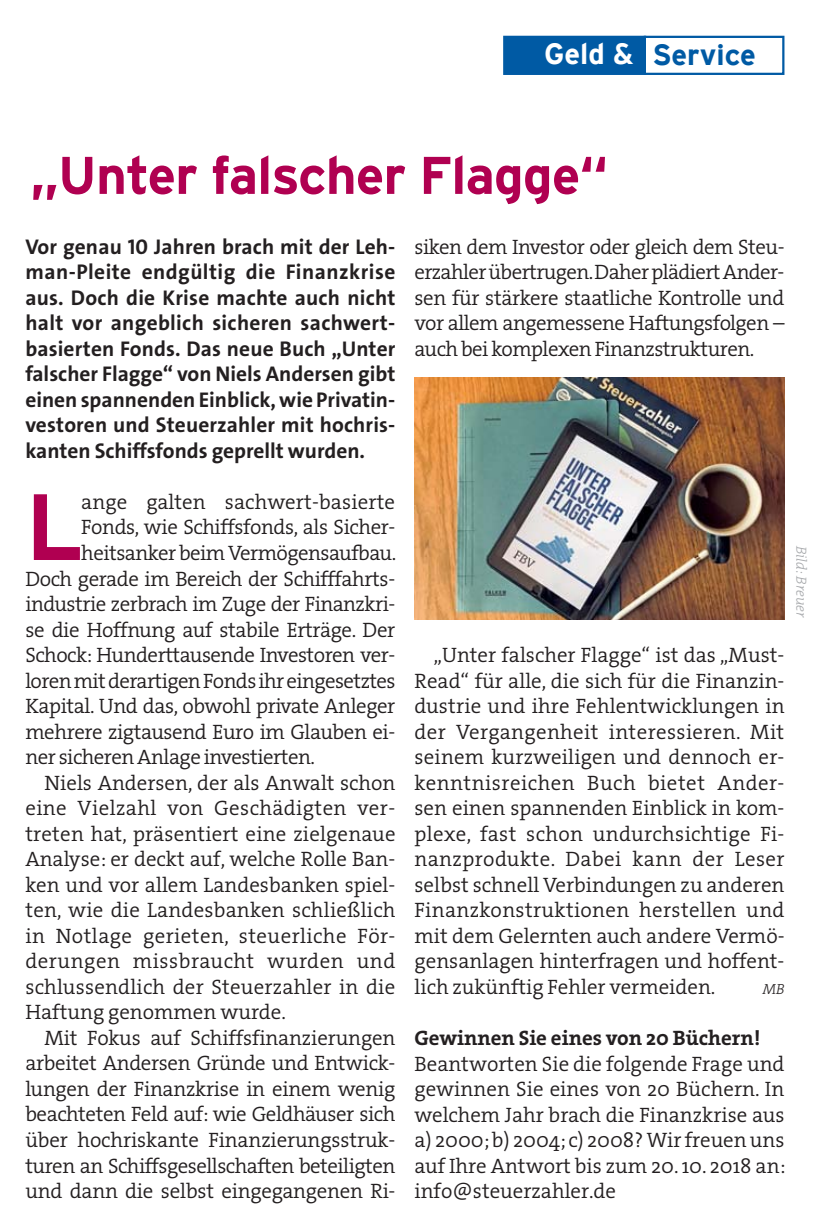
<style>
.page{position:relative;width:817px;height:1226px;background:#fff}
.page>*{position:absolute;margin:0;border:0;box-sizing:border-box;transform-origin:0 0}
.t1{font:700 93.83px "Interstate";color:#b00051}
.t2{font:700 52.88px "Interstate";letter-spacing:-.015em;color:#b00051}
.t3{font:700 29.25px "Interstate";color:#005aa4}
.t4{font:21.38px/25.4px "The Sans LP7 Bld";color:#231f20;text-align:justify}
.t5{font:20.93px/25.4px "The Serif HP4 Se Lig";letter-spacing:-.015em;color:#231f20;text-align:justify}
.t6{font:20.93px "The Serif HP4 Se Lig";letter-spacing:.01em;color:#231f20}
.t7{font:20.93px "The Serif HP4 Se Lig";letter-spacing:.02em;color:#231f20}
.t8{font:20.93px "The Serif HP7 Bld";color:#231f20}
.t9{font:20.93px "The Serif HP4 Se Lig";letter-spacing:.025em;color:#231f20}
.t10{font:20.93px "The Serif HP4 Se Lig";letter-spacing:.005em;color:#231f20}
.t11{font:14.62px "The Serif HP3 Lig IT";color:#a7a9ac}
.t12{font:14.62px "The Serif HP3 Lig IT";color:#231f20}
.s1{color:#fff}
</style>
<div class="page">
<div style="left:504px;top:37px;width:141px;height:37px;background:#005aa4"></div>
<div style="left:503px;top:36px;width:143px;height:39px;border:2px solid #005aa4"></div>
<div style="left:644px;top:36px;width:140px;height:39px;border:2px solid #005aa4"></div>
<img style="left:414px;top:377px;width:370px;height:242px">
<h3 class="t3" style="left:544px;top:38px;width:213px"><span class="s1">Geld &amp;</span> Service</h3>
<h2 class="t2" style="left:30px;top:146px;width:580px">„Unter falscher Flagge“</h2>
<p class="t4" style="left:25px;top:235px;width:371px">Vor genau 10 Jahren brach mit der Leh&shy;man-Pleite endgültig die Finanzkrise aus. Doch die Krise machte auch nicht halt vor angeblich sicheren sachwert&shy;basierten Fonds. Das neue Buch „Unter falscher Flagge“ von Niels Andersen gibt einen spannenden Einblick, wie Privatin&shy;vestoren und Steuerzahler mit hochris&shy;kanten Schiffsfonds geprellt wurden.</p>
<h1 class="t1" style="left:25px;top:474px;width:60px">L</h1>
<p class="t10" style="left:81px;top:493px;width:315px">ange galten sachwert-basierte</p>
<p class="t5" style="left:81px;top:516px;width:316px">Fonds, wie Schiffsfonds, als Sicher-</p>
<p class="t5" style="left:81px;top:542px;width:316px">heitsanker beim Vermögensaufbau.</p>
<p class="t5" style="left:25px;top:567px;width:371px">Doch gerade im Bereich der Schifffahrts-</p>
<p class="t5" style="left:25px;top:593px;width:371px">industrie zerbrach im Zuge der Finanzkri-</p>
<p class="t5" style="left:25px;top:618px;width:371px">se die Hoffnung auf stabile Erträge. Der</p>
<p class="t5" style="left:25px;top:644px;width:371px">Schock: Hunderttausende Investoren ver-</p>
<p class="t5" style="left:25px;top:669px;width:372px">loren mit derartigen Fonds ihr eingesetztes</p>
<p class="t5" style="left:25px;top:695px;width:371px">Kapital. Und das, obwohl private Anleger</p>
<p class="t5" style="left:25px;top:720px;width:371px">mehrere zigtausend Euro im Glauben ei-</p>
<p class="t5" style="left:25px;top:746px;width:291px">ner sicheren Anlage investierten.</p>
<p class="t5" style="left:45px;top:771px;width:352px">Niels Andersen, der als Anwalt schon</p>
<p class="t7" style="left:25px;top:799px;width:371px">eine Vielzahl von Geschädigten ver-</p>
<p class="t6" style="left:25px;top:825px;width:372px">treten hat, präsentiert eine zielgenaue</p>
<p class="t5" style="left:25px;top:848px;width:371px">Analyse: er deckt auf, welche Rolle Ban-</p>
<p class="t5" style="left:25px;top:873px;width:371px">ken und vor allem Landesbanken spiel-</p>
<p class="t6" style="left:25px;top:902px;width:372px">ten, wie die Landesbanken schließlich</p>
<p class="t7" style="left:25px;top:927px;width:371px">in Notlage gerieten, steuerliche För-</p>
<p class="t9" style="left:25px;top:953px;width:371px">derungen missbraucht wurden und</p>
<p class="t6" style="left:25px;top:978px;width:371px">schluss endlich der Steuerzahler in die</p>
<p class="t5" style="left:25px;top:1001px;width:262px">Haftung genommen wurde.</p>
<p class="t5" style="left:45px;top:1026px;width:352px">Mit Fokus auf Schiffsfinanzierungen</p>
<p class="t5" style="left:25px;top:1052px;width:371px">arbeitet Andersen Gründe und Entwick-</p>
<p class="t5" style="left:25px;top:1077px;width:371px">lungen der Finanzkrise in einem wenig</p>
<p class="t5" style="left:25px;top:1103px;width:371px">beachteten Feld auf: wie Geldhäuser sich</p>
<p class="t5" style="left:25px;top:1128px;width:371px">über hochriskante Finanzierungsstruk-</p>
<p class="t5" style="left:25px;top:1154px;width:371px">turen an Schiffsgesellschaften beteiligten</p>
<p class="t5" style="left:25px;top:1179px;width:371px">und dann die selbst eingegangenen Ri-</p>
<p class="t5" style="left:414px;top:236px;width:371px">siken dem Investor oder gleich dem Steu&shy;erzahler übertrugen. Daher plädiert Ander&shy;sen für stärkere staatliche Kontrolle und vor allem angemessene Haftungsfolgen – auch bei komplexen Finanzstrukturen.</p>
<p class="t5" style="left:414px;top:644px;width:372px;text-indent:19px">„Unter falscher Flagge“ ist das „Must-Read“ für alle, die sich für die Finanzin&shy;dustrie und ihre Fehlentwicklungen in der Vergangenheit interessieren. Mit seinem kurzweiligen und dennoch er&shy;kenntnisreichen Buch bietet Ander&shy;sen einen spannenden Einblick in kom&shy;plexe, fast schon undurchsichtige Fi&shy;nanzprodukte. Dabei kann der Leser selbst schnell Verbindungen zu anderen Finanzkonstruktionen herstellen und mit dem Gelernten auch andere Vermö&shy;gensanlagen hinterfragen und hoffent&shy;lich zukünftig Fehler vermeiden.</p>
<p class="t12" style="left:763px;top:983px;width:23px">MB</p>
<p class="t11" style="left:807px;top:545px;width:74px;rotate:90deg">Bild: Breuer</p>
<p class="t8" style="left:414px;top:1025px;width:347px">Gewinnen Sie eines von 20 Büchern!</p>
<p class="t5" style="left:414px;top:1052px;width:373px">Beantworten Sie die folgende Frage und gewinnen Sie eines von 20 Büchern. In welchem Jahr brach die Finanzkrise aus a) 2000; b) 2004; c) 2008? Wir freuen uns auf Ihre Antwort bis zum 20. 10. 2018 an: info@steuerzahler.de</p>
</div>
